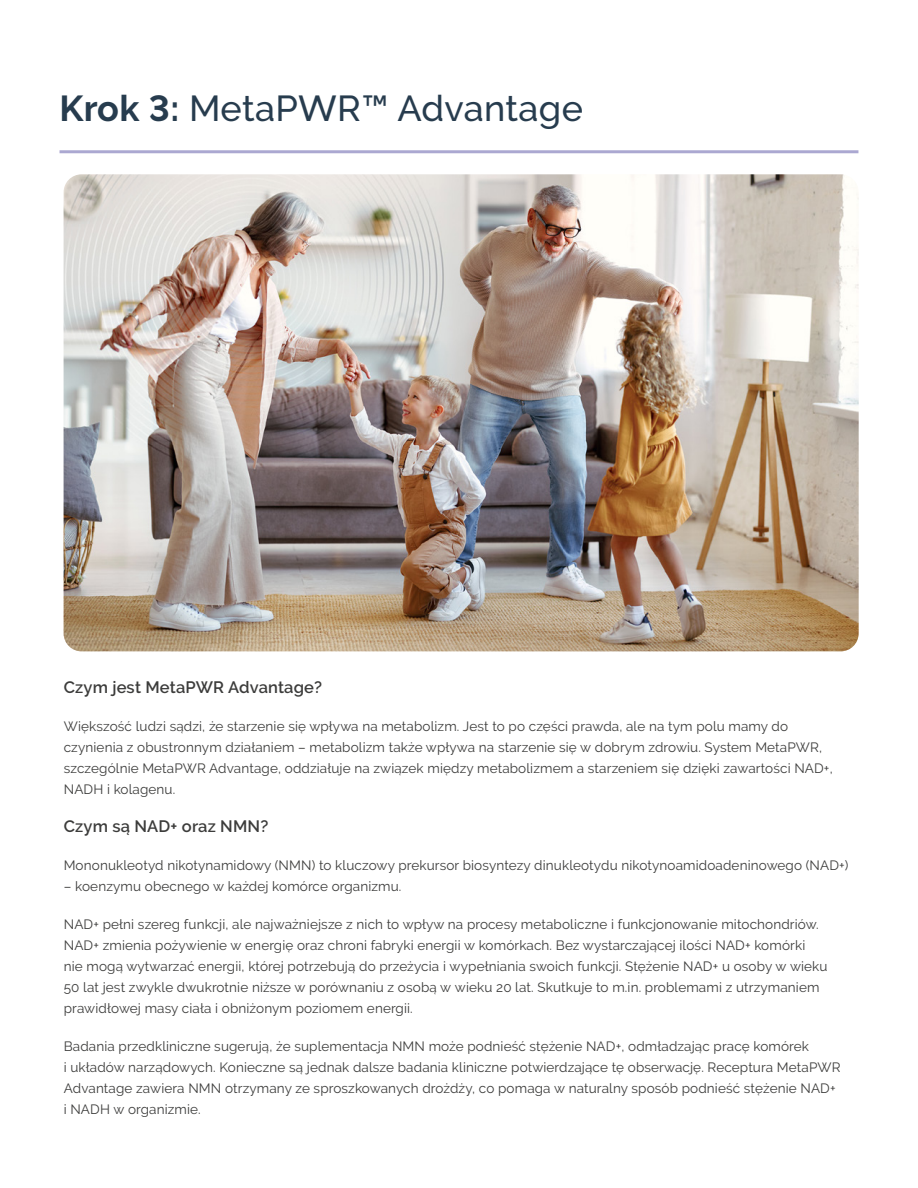
<style>
.page{position:relative;width:918px;height:1188px;background:#fff}
.page>*{position:absolute;margin:0;border:0;box-sizing:border-box;transform-origin:0 0}
.t1{font:500 36px "Raleway";letter-spacing:.01em;color:#273c4e}
.t2{font:600 16.5px "Raleway";letter-spacing:.01em;color:#3c3c3b}
.t3{font:13.5px/21px "Raleway";letter-spacing:.01em;color:#3c3c3b}
.s1{font-weight:700}
</style>
<div class="page">
<hr style="left:60px;top:150px;width:798px;height:3px;background:#aba8d1">
<img style="left:64px;top:174px;width:795px;height:477px">
<h1 class="t1" style="left:60px;top:88px;width:525px"><span class="s1">Krok 3:</span> MetaPWR™ Advantage</h1>
<p class="t2" style="left:64px;top:677px;width:260px">Czym jest MetaPWR Advantage?</p>
<p class="t3" style="left:64px;top:715px;width:770px">Większość ludzi sądzi, że starzenie się wpływa na metabolizm. Jest to po części prawda, ale na tym polu mamy do czynienia z obustronnym działaniem – metabolizm także wpływa na starzenie się w dobrym zdrowiu. System MetaPWR, szczególnie MetaPWR Advantage, oddziałuje na związek między metabolizmem a starzeniem się dzięki zawartości NAD+, NADH i kolagenu.</p>
<p class="t2" style="left:64px;top:816px;width:206px">Czym są NAD+ oraz NMN?</p>
<p class="t3" style="left:64px;top:854px;width:786px">Mononukleotyd nikotynamidowy (NMN) to kluczowy prekursor biosyntezy dinukleotydu nikotynoamidoadeninowego (NAD+)</p>
<p class="t3" style="left:64px;top:875px;width:339px">– koenzymu obecnego w każdej komórce organizmu.</p>
<p class="t3" style="left:64px;top:913px;width:765px">NAD+ pełni szereg funkcji, ale najważniejsze z nich to wpływ na procesy metaboliczne i funkcjonowanie mitochondriów.<br>NAD+ zmienia pożywienie w energię oraz chroni fabryki energii w komórkach. Bez wystarczającej ilości NAD+ komórki nie mogą wytwarzać energii, której potrzebują do przeżycia i wypełniania swoich funkcji. Stężenie NAD+ u osoby w wieku 50 lat jest zwykle dwukrotnie niższe w porównaniu z osobą w wieku 20 lat. Skutkuje to m.in. problemami z utrzymaniem prawidłowej masy ciała i obniżonym poziomem energii.</p>
<p class="t3" style="left:64px;top:1035px;width:778px">Badania przedkliniczne sugerują, że suplementacja NMN może podnieść stężenie NAD+, odmładzając pracę komórek<br>i układów narządowych. Konieczne są jednak dalsze badania kliniczne potwierdzające tę obserwację. Receptura MetaPWR Advantage zawiera NMN otrzymany ze sproszkowanych drożdży, co pomaga w naturalny sposób podnieść stężenie NAD+ i NADH w organizmie.</p>
</div>
